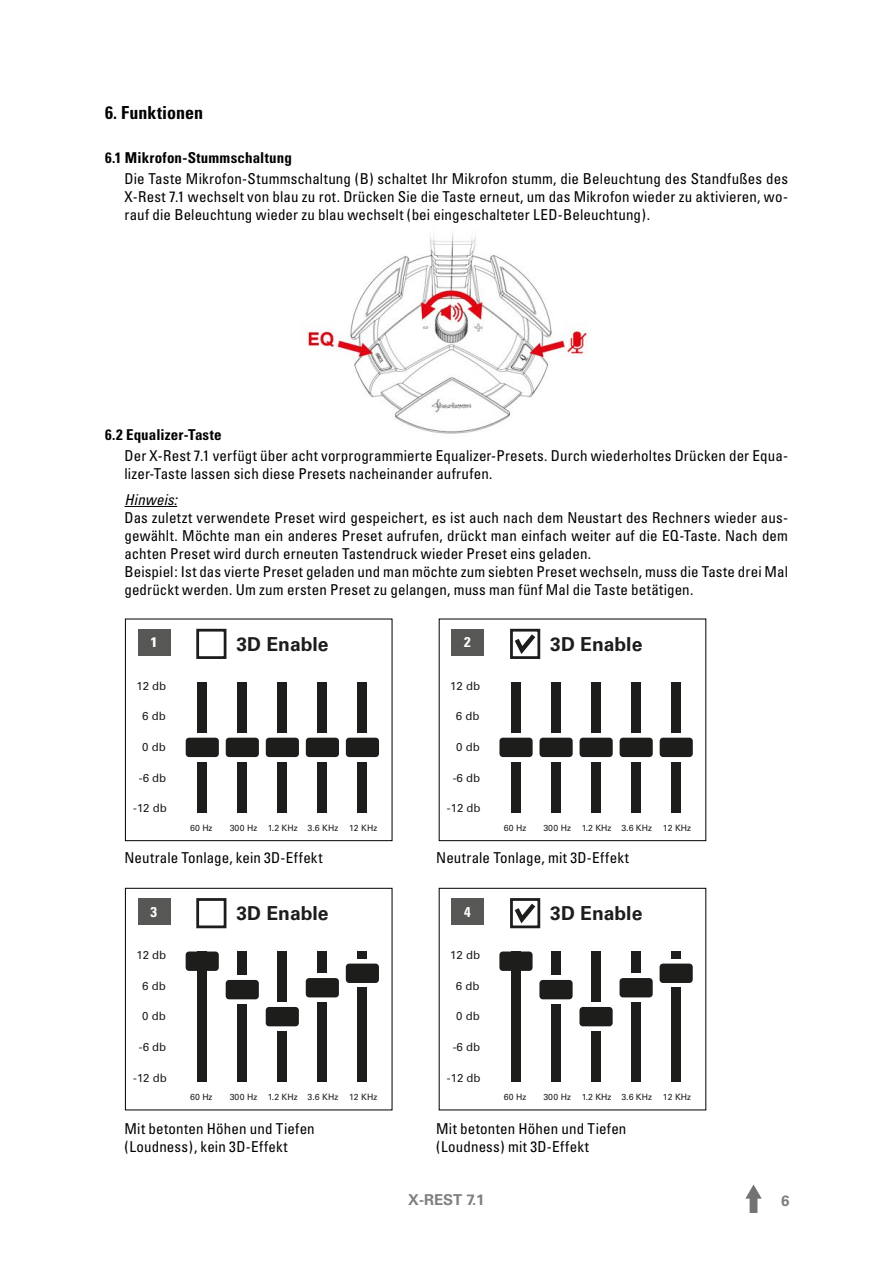
<style>
.page{position:relative;width:893px;height:1263px;background:#fff}
.page>*{position:absolute;margin:0;border:0;box-sizing:border-box;transform-origin:0 0}
.t1{font:700 19.2px "Univers";color:#1d1e1c}
.t2{font:18px "Univers LTCYR 67 Bold Cond";color:#000}
.t3{font:condensed 15px/18px "Univers";letter-spacing:.01em;color:#000}
.t4{font:15px "Univers LTCYR 67 Bold Cond";letter-spacing:.01em;color:#000}
.t5{font:700 15px "Univers LTCYR 65";color:#808080}
.t6{font:15px "Univers LTCYR 57 Condensed Obl";letter-spacing:.01em;color:#000}
.t7{font:700 condensed 14.1px "Univers";color:#fff;scale:1.05 1}
.t8{font:700 condensed 13.8px "Univers";color:#fff;scale:1.16 1}
.t9{font:11.55px "Univers";color:#1d1e1c}
.t10{font:8.7px "Univers";color:#1d1e1c}
</style>
<div class="page">
<img style="left:124px;top:231px;width:583px;height:880px">
<svg style="left:745px;top:1184px;width:17px;height:29px"></svg>
<hr style="left:124px;top:506px;width:53px;height:1px;background:#000">
<div style="left:138px;top:629px;width:32px;height:27px;background:#575756"></div>
<div style="left:198px;top:762px;width:9px;height:50px;background:#1d1e1c"></div>
<div style="left:198px;top:682px;width:9px;height:51px;background:#1d1e1c"></div>
<div style="left:186px;top:738px;width:33px;height:19px;background:#1d1e1c;border-radius:3px"></div>
<div style="left:238px;top:762px;width:9px;height:50px;background:#1d1e1c"></div>
<div style="left:238px;top:682px;width:9px;height:51px;background:#1d1e1c"></div>
<div style="left:226px;top:738px;width:33px;height:19px;background:#1d1e1c;border-radius:3px"></div>
<div style="left:278px;top:762px;width:9px;height:50px;background:#1d1e1c"></div>
<div style="left:278px;top:682px;width:9px;height:51px;background:#1d1e1c"></div>
<div style="left:266px;top:738px;width:33px;height:19px;background:#1d1e1c;border-radius:3px"></div>
<div style="left:318px;top:762px;width:9px;height:50px;background:#1d1e1c"></div>
<div style="left:318px;top:682px;width:9px;height:51px;background:#1d1e1c"></div>
<div style="left:306px;top:738px;width:33px;height:19px;background:#1d1e1c;border-radius:3px"></div>
<div style="left:358px;top:762px;width:9px;height:50px;background:#1d1e1c"></div>
<div style="left:358px;top:682px;width:9px;height:51px;background:#1d1e1c"></div>
<div style="left:346px;top:738px;width:33px;height:19px;background:#1d1e1c;border-radius:3px"></div>
<div style="left:196px;top:629px;width:30px;height:30px;border:3px solid #1d1e1c"></div>
<div style="left:125px;top:619px;width:267px;height:222px;border:1px solid #000"></div>
<div style="left:138px;top:898px;width:32px;height:27px;background:#575756"></div>
<div style="left:198px;top:951px;width:9px;height:51px;background:#1d1e1c"></div>
<div style="left:196px;top:898px;width:30px;height:30px;border:3px solid #1d1e1c"></div>
<div style="left:198px;top:975px;width:9px;height:107px;background:#1d1d1b"></div>
<div style="left:186px;top:951px;width:33px;height:20px;background:#1d1d1b;border-radius:3px"></div>
<div style="left:238px;top:1004px;width:9px;height:78px;background:#1d1d1b"></div>
<div style="left:238px;top:951px;width:9px;height:24px;background:#1d1d1b"></div>
<div style="left:226px;top:980px;width:33px;height:19px;background:#1d1d1b;border-radius:3px"></div>
<div style="left:278px;top:1031px;width:9px;height:51px;background:#1d1d1b"></div>
<div style="left:278px;top:951px;width:9px;height:51px;background:#1d1d1b"></div>
<div style="left:266px;top:1007px;width:33px;height:19px;background:#1d1d1b;border-radius:3px"></div>
<div style="left:318px;top:1002px;width:9px;height:80px;background:#1d1d1b"></div>
<div style="left:318px;top:951px;width:9px;height:22px;background:#1d1d1b"></div>
<div style="left:306px;top:978px;width:33px;height:19px;background:#1d1d1b;border-radius:3px"></div>
<div style="left:358px;top:988px;width:9px;height:94px;background:#1d1d1b"></div>
<div style="left:358px;top:951px;width:9px;height:8px;background:#1d1d1b"></div>
<div style="left:346px;top:963px;width:33px;height:20px;background:#1d1d1b;border-radius:3px"></div>
<div style="left:125px;top:888px;width:267px;height:222px;border:1px solid #000"></div>
<div style="left:452px;top:629px;width:32px;height:27px;background:#575756"></div>
<div style="left:511px;top:762px;width:10px;height:50px;background:#1d1e1c"></div>
<div style="left:511px;top:682px;width:10px;height:51px;background:#1d1e1c"></div>
<div style="left:499px;top:738px;width:34px;height:19px;background:#1d1e1c;border-radius:3px"></div>
<div style="left:551px;top:762px;width:10px;height:50px;background:#1d1e1c"></div>
<div style="left:551px;top:682px;width:10px;height:51px;background:#1d1e1c"></div>
<div style="left:539px;top:738px;width:34px;height:19px;background:#1d1e1c;border-radius:3px"></div>
<div style="left:591px;top:762px;width:10px;height:50px;background:#1d1e1c"></div>
<div style="left:591px;top:682px;width:10px;height:51px;background:#1d1e1c"></div>
<div style="left:580px;top:738px;width:33px;height:19px;background:#1d1e1c;border-radius:3px"></div>
<div style="left:632px;top:762px;width:9px;height:50px;background:#1d1e1c"></div>
<div style="left:632px;top:682px;width:9px;height:51px;background:#1d1e1c"></div>
<div style="left:620px;top:738px;width:33px;height:19px;background:#1d1e1c;border-radius:3px"></div>
<div style="left:672px;top:762px;width:9px;height:50px;background:#1d1e1c"></div>
<div style="left:672px;top:682px;width:9px;height:51px;background:#1d1e1c"></div>
<div style="left:660px;top:738px;width:33px;height:19px;background:#1d1e1c;border-radius:3px"></div>
<div style="left:510px;top:629px;width:30px;height:30px;border:3px solid #1d1e1c"></div>
<svg style="left:511px;top:629px;width:29px;height:29px"></svg>
<div style="left:452px;top:898px;width:32px;height:27px;background:#575756"></div>
<div style="left:511px;top:951px;width:10px;height:51px;background:#1d1e1c"></div>
<div style="left:510px;top:898px;width:30px;height:30px;border:3px solid #1d1e1c"></div>
<div style="left:511px;top:975px;width:10px;height:107px;background:#1d1d1b"></div>
<div style="left:499px;top:951px;width:34px;height:20px;background:#1d1d1b;border-radius:3px"></div>
<div style="left:551px;top:1004px;width:10px;height:78px;background:#1d1d1b"></div>
<div style="left:551px;top:951px;width:10px;height:24px;background:#1d1d1b"></div>
<div style="left:539px;top:980px;width:34px;height:19px;background:#1d1d1b;border-radius:3px"></div>
<div style="left:591px;top:1031px;width:10px;height:51px;background:#1d1d1b"></div>
<div style="left:591px;top:951px;width:10px;height:51px;background:#1d1d1b"></div>
<div style="left:579px;top:1007px;width:34px;height:19px;background:#1d1d1b;border-radius:3px"></div>
<div style="left:631px;top:1002px;width:10px;height:80px;background:#1d1d1b"></div>
<div style="left:631px;top:951px;width:10px;height:22px;background:#1d1d1b"></div>
<div style="left:619px;top:978px;width:34px;height:19px;background:#1d1d1b;border-radius:3px"></div>
<div style="left:672px;top:988px;width:9px;height:94px;background:#1d1d1b"></div>
<div style="left:672px;top:951px;width:9px;height:8px;background:#1d1d1b"></div>
<div style="left:660px;top:963px;width:33px;height:20px;background:#1d1d1b;border-radius:3px"></div>
<svg style="left:511px;top:899px;width:29px;height:28px"></svg>
<p class="t2" style="left:105px;top:102px;width:100px">6. Funktionen</p>
<p class="t4" style="left:105px;top:148px;width:188px">6.1 Mikrofon-Stummschaltung</p>
<p class="t3" style="left:124px;top:169px;width:665px;text-align:justify">Die Taste Mikrofon-Stummschaltung (B) schaltet Ihr Mikrofon stumm, die Beleuchtung des Standfußes des X-Rest 7.1 wechselt von blau zu rot. Drücken Sie die Taste erneut, um das Mikrofon wieder zu aktivieren, wo&shy;rauf die Beleuchtung wieder zu blau wechselt (bei eingeschalteter LED-Beleuchtung).</p>
<p class="t4" style="left:105px;top:426px;width:118px">6.2 Equalizer-Taste</p>
<p class="t3" style="left:124px;top:447px;width:665px">Der X-Rest 7.1 verfügt über acht vorprogrammierte Equalizer-Presets. Durch wiederholtes Drücken der Equa&shy;lizer-Taste lassen sich diese Presets nacheinander aufrufen.</p>
<p class="t6" style="left:124px;top:490px;width:54px">Hinweis:</p>
<p class="t3" style="left:124px;top:508px;width:665px">Das zuletzt verwendete Preset wird gespeichert, es ist auch nach dem Neustart des Rechners wieder aus&shy;gewählt. Möchte man ein anderes Preset aufrufen, drückt man einfach weiter auf die EQ-Taste. Nach dem achten Preset wird durch erneuten Tastendruck wieder Preset eins geladen.<br>Beispiel: Ist das vierte Preset geladen und man möchte zum siebten Preset wechseln, muss die Taste drei Mal gedrückt werden. Um zum ersten Preset zu gelangen, muss man fünf Mal die Taste betätigen.</p>
<p class="t8" style="left:150px;top:634px;width:8px">1</p>
<p class="t9" style="left:136px;top:679px;width:31px">12 db</p>
<p class="t9" style="left:142px;top:709px;width:25px">6 db</p>
<p class="t9" style="left:142px;top:740px;width:25px">0 db</p>
<p class="t9" style="left:139px;top:771px;width:29px">-6 db</p>
<p class="t9" style="left:133px;top:801px;width:35px">-12 db</p>
<p class="t10" style="left:190px;top:822px;width:24px">60 Hz</p>
<p class="t10" style="left:230px;top:822px;width:110px">300 Hz 1.2 KHz 3.6 KHz</p>
<p class="t10" style="left:349px;top:822px;width:30px">12 KHz</p>
<p class="t1" style="left:236px;top:633px;width:94px">3D Enable</p>
<p class="t7" style="left:464px;top:634px;width:8px">2</p>
<p class="t1" style="left:550px;top:633px;width:94px">3D Enable</p>
<p class="t9" style="left:450px;top:679px;width:31px">12 db</p>
<p class="t9" style="left:456px;top:709px;width:25px">6 db</p>
<p class="t9" style="left:456px;top:740px;width:25px">0 db</p>
<p class="t9" style="left:453px;top:771px;width:29px">-6 db</p>
<p class="t9" style="left:447px;top:801px;width:35px">-12 db</p>
<p class="t10" style="left:504px;top:822px;width:24px">60 Hz</p>
<p class="t10" style="left:543px;top:822px;width:110px">300 Hz 1.2 KHz 3.6 KHz</p>
<p class="t10" style="left:663px;top:822px;width:30px">12 KHz</p>
<p class="t3" style="left:124px;top:849px;width:200px">Neutrale Tonlage, kein 3D-Effekt</p>
<p class="t3" style="left:436px;top:849px;width:194px">Neutrale Tonlage, mit 3D-Effekt</p>
<p class="t7" style="left:150px;top:903px;width:8px">3</p>
<p class="t1" style="left:236px;top:902px;width:94px">3D Enable</p>
<p class="t7" style="left:464px;top:903px;width:8px">4</p>
<p class="t1" style="left:550px;top:902px;width:94px">3D Enable</p>
<p class="t9" style="left:136px;top:948px;width:31px">12 db</p>
<p class="t9" style="left:142px;top:979px;width:25px">6 db</p>
<p class="t9" style="left:142px;top:1009px;width:25px">0 db</p>
<p class="t9" style="left:139px;top:1040px;width:29px">-6 db</p>
<p class="t9" style="left:133px;top:1071px;width:35px">-12 db</p>
<p class="t9" style="left:450px;top:948px;width:31px">12 db</p>
<p class="t9" style="left:456px;top:979px;width:25px">6 db</p>
<p class="t9" style="left:456px;top:1009px;width:25px">0 db</p>
<p class="t9" style="left:453px;top:1040px;width:29px">-6 db</p>
<p class="t9" style="left:447px;top:1071px;width:35px">-12 db</p>
<p class="t10" style="left:190px;top:1092px;width:24px">60 Hz</p>
<p class="t10" style="left:230px;top:1092px;width:110px">300 Hz 1.2 KHz 3.6 KHz</p>
<p class="t10" style="left:349px;top:1092px;width:30px">12 KHz</p>
<p class="t10" style="left:504px;top:1092px;width:24px">60 Hz</p>
<p class="t10" style="left:543px;top:1092px;width:110px">300 Hz 1.2 KHz 3.6 KHz</p>
<p class="t10" style="left:663px;top:1092px;width:30px">12 KHz</p>
<p class="t3" style="left:124px;top:1120px;width:192px">Mit betonten Höhen und Tiefen (Loudness), kein 3D-Effekt</p>
<p class="t3" style="left:436px;top:1120px;width:192px">Mit betonten Höhen und Tiefen (Loudness) mit 3D-Effekt</p>
<p class="t5" style="left:408px;top:1189px;width:78px">X-REST 7.1</p>
<p class="t5" style="left:781px;top:1190px;width:10px">6</p>
</div>
